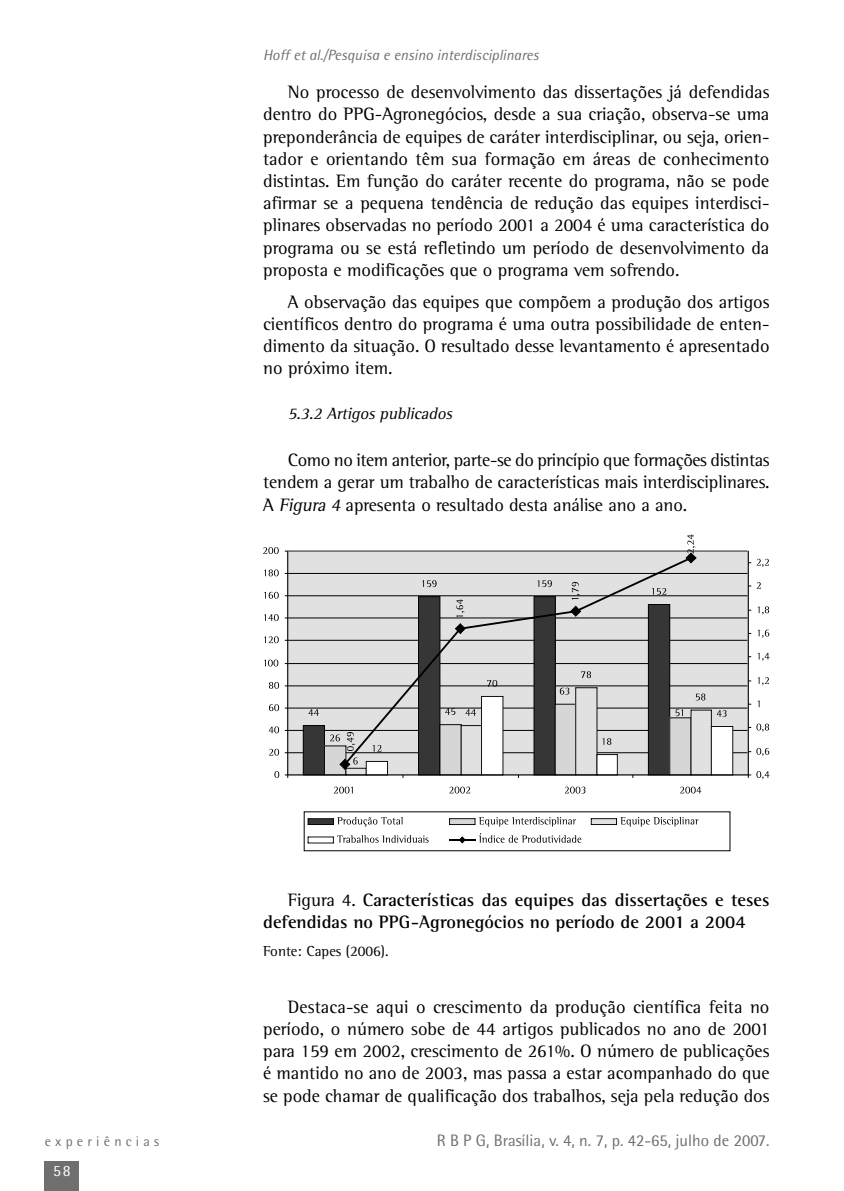
<style>
.page{position:relative;width:844px;height:1191px;background:#fff}
.page>*{position:absolute;margin:0;border:0;box-sizing:border-box;transform-origin:0 0}
.t1{font:18.38px/22.2px "Rotis Semi Serif";color:#000;text-align:justify}
.t2{font:700 18.38px/22.2px "Rotis Semi Serif";color:#000}
.t3{font:16.62px "Rotis Semi Sans";color:#6f6f6f}
.t4{font:italic 16.62px "Rotis Semi Serif";color:#000}
.t5{font:15.75px "Rotis Semi Sans";color:#fff}
.t6{font:italic 14.88px "Rotis Semi Sans";color:#6f6f6f}
.t7{font:14.88px "Rotis Semi Serif";color:#000}
.t8{font:14px "Rotis Semi Sans";letter-spacing:.3em;color:#6f6f6f}
.s1{font-style:italic}
.s2{font-weight:400}
</style>
<div class="page">
<div style="left:45px;top:1161px;width:34px;height:30px;background:#6f6f6f"></div>
<svg style="left:287px;top:550px;width:461px;height:224px;background:#d3d3d3"></svg>
<hr style="left:287px;top:551px;width:1px;height:224px;background:#000">
<hr style="left:288px;top:774px;width:460px;height:1px;background:#000">
<svg style="left:344px;top:557px;width:347px;height:208px;background:#d4d4d4"></svg>
<svg style="left:308px;top:709px;width:11px;height:7px"></svg>
<svg style="left:422px;top:580px;width:14px;height:7px"></svg>
<svg style="left:651px;top:588px;width:15px;height:7px"></svg>
<svg style="left:647px;top:604px;width:86px;height:171px;background:#aaa"></svg>
<svg style="left:303px;top:725px;width:85px;height:50px;background:#999"></svg>
<svg style="left:418px;top:596px;width:85px;height:179px;background:#a8a8a8"></svg>
<svg style="left:533px;top:580px;width:84px;height:195px;background:#aaa"></svg>
<svg style="left:685px;top:534px;width:11px;height:29px"></svg>
<svg style="left:274px;top:771px;width:5px;height:7px"></svg>
<svg style="left:269px;top:749px;width:10px;height:6px"></svg>
<svg style="left:269px;top:726px;width:10px;height:7px"></svg>
<svg style="left:269px;top:704px;width:10px;height:7px"></svg>
<svg style="left:269px;top:682px;width:10px;height:7px"></svg>
<svg style="left:264px;top:659px;width:14px;height:7px"></svg>
<svg style="left:264px;top:636px;width:15px;height:7px"></svg>
<svg style="left:264px;top:614px;width:15px;height:7px"></svg>
<svg style="left:264px;top:592px;width:15px;height:6px"></svg>
<svg style="left:264px;top:569px;width:15px;height:7px"></svg>
<svg style="left:263px;top:547px;width:16px;height:7px"></svg>
<svg style="left:334px;top:786px;width:18px;height:7px"></svg>
<svg style="left:449px;top:786px;width:21px;height:7px"></svg>
<svg style="left:565px;top:786px;width:20px;height:7px"></svg>
<svg style="left:680px;top:786px;width:21px;height:7px"></svg>
<svg style="left:747px;top:551px;width:22px;height:228px"></svg>
<svg style="left:307px;top:817px;width:95px;height:9px"></svg>
<svg style="left:449px;top:817px;width:126px;height:9px"></svg>
<svg style="left:590px;top:817px;width:108px;height:9px"></svg>
<svg style="left:307px;top:835px;width:121px;height:8px"></svg>
<hr style="left:449px;top:839px;width:26px;height:2px;background:#000">
<svg style="left:459px;top:836px;width:6px;height:7px"></svg>
<svg style="left:478px;top:833px;width:103px;height:10px"></svg>
<p class="t6" style="left:263px;top:45px;width:277px">Hoff et al./Pesquisa e ensino interdisciplinares</p>
<p class="t1" style="left:263px;top:81px;width:508px;text-indent:25px">No processo de desenvolvimento das dissertações já defendidas dentro do PPG-Agronegócios, desde a sua criação, observa-se uma preponderância de equipes de caráter interdisciplinar, ou seja, orien&shy;tador e orientando têm sua formação em áreas de conhecimento distintas. Em função do caráter recente do programa, não se pode afirmar se a pequena tendência de redução das equipes interdisci&shy;plinares observadas no período 2001 a 2004 é uma característica do programa ou se está refletindo um período de desenvolvimento da proposta e modificações que o programa vem sofrendo.</p>
<p class="t1" style="left:263px;top:290px;width:508px;text-indent:25px">A observação das equipes que compõem a produção dos artigos científicos dentro do programa é uma outra possibilidade de enten&shy;dimento da situação. O resultado desse levantamento é apresentado no próximo item.</p>
<p class="t4" style="left:288px;top:404px;width:169px">5.3.2 Artigos publicados</p>
<p class="t1" style="left:263px;top:449px;width:508px;text-indent:25px">Como no item anterior, parte-se do princípio que formações distintas tendem a gerar um trabalho de características mais interdisciplinares.<br>A <span class="s1">Figura 4</span> apresenta o resultado desta análise ano a ano.</p>
<p class="t8" style="left:45px;top:1133px;width:116px">experiências</p>
<p class="t5" style="left:53px;top:1161px;width:19px">58</p>
<p class="t2" style="left:263px;top:888px;width:508px;text-indent:25px"><span class="s2">Figura 4.</span> Características das equipes das dissertações e teses defendidas no PPG-Agronegócios no período de 2001 a 2004</p>
<p class="t7" style="left:263px;top:942px;width:127px">Fonte: Capes (2006).</p>
<p class="t1" style="left:263px;top:995px;width:508px;text-indent:25px">Destaca-se aqui o crescimento da produção científica feita no período, o número sobe de 44 artigos publicados no ano de 2001 para 159 em 2002, crescimento de 261%. O número de publicações é mantido no ano de 2003, mas passa a estar acompanhado do que se pode chamar de qualificação dos trabalhos, seja pela redução dos</p>
<p class="t3" style="left:436px;top:1130px;width:334px">R B P G, Brasília, v. 4, n. 7, p. 42-65, julho de 2007.</p>
</div>
